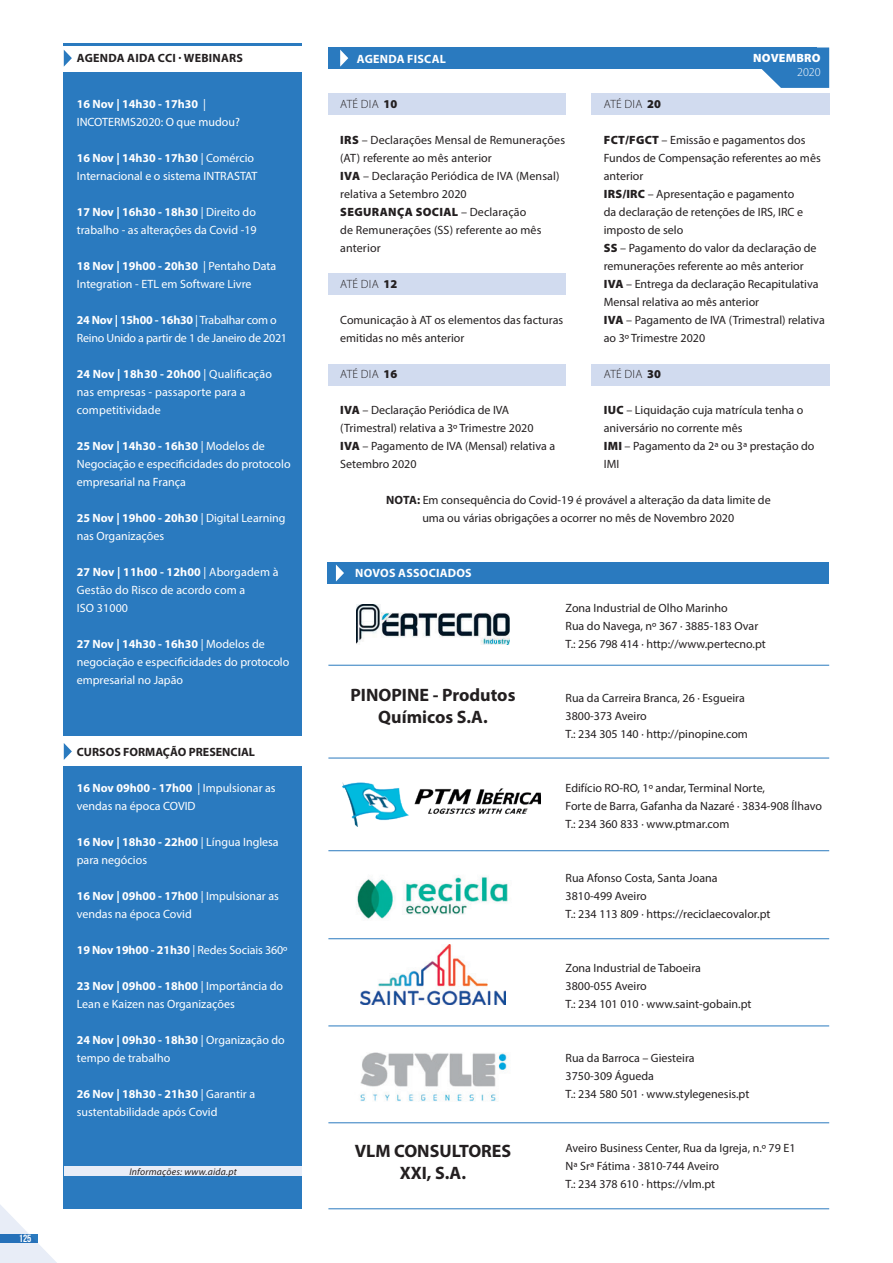
<style>
.page{position:relative;width:893px;height:1263px;background:#fff}
.page>*{position:absolute;margin:0;border:0;box-sizing:border-box;transform-origin:0 0}
.t1{font:700 18px/21.6px "Myriad Pro";color:#231f20;text-align:center}
.t2{font:12px/18px "Myriad Pro";color:#231f20}
.t3{font:12px/18px "Myriad Pro";color:#fff}
.t4{font:12px/18px "Myriad Pro";letter-spacing:-.02em;color:#fff}
.t5{font:300 12px "Myriad Pro";letter-spacing:.02em;color:#231f20}
.t6{font:700 12px "Myriad Pro";letter-spacing:.02em;color:#fff}
.t7{font:700 12px "Myriad Pro";color:#231f20}
.t8{font:700 12px "Myriad Pro";letter-spacing:.02em;color:#231f20}
.t9{font:900 12px "Myriad Pro";letter-spacing:.02em;color:#fff}
.t10{font:300 12px "Myriad Pro";color:#fff}
.t11{font:700 10.5px "Bebas Neue";color:#fff}
.t12{font:italic 9.75px "Myriad Pro";letter-spacing:.02em;color:#231f20}
.s1{font-weight:700}
.s2{font-weight:900}
</style>
<div class="page">
<div style="left:64px;top:72px;width:238px;height:1136px;background:#2a7abf"></div>
<div style="left:64px;top:1166px;width:238px;height:10px;background:#e8edf7"></div>
<div style="left:60px;top:736px;width:249px;height:30px;background:#fff"></div>
<svg style="left:0;top:1205px;width:57px;height:58px"></svg>
<div style="left:328px;top:94px;width:238px;height:21px;background:#d1dbef"></div>
<div style="left:591px;top:94px;width:238px;height:21px;background:#d1dbef"></div>
<div style="left:591px;top:364px;width:238px;height:21px;background:#d1dbef"></div>
<div style="left:328px;top:273px;width:238px;height:21px;background:#d1dbef"></div>
<div style="left:328px;top:364px;width:238px;height:21px;background:#d1dbef"></div>
<div style="left:327px;top:562px;width:502px;height:22px;background:#2a7abf"></div>
<svg style="left:336px;top:564px;width:8px;height:17px"></svg>
<svg style="left:761px;top:48px;width:68px;height:40px;background:#458bc7"></svg>
<div style="left:328px;top:48px;width:488px;height:21px;background:#2a7abf"></div>
<svg style="left:340px;top:50px;width:8px;height:17px"></svg>
<hr style="left:64px;top:43px;width:238px;height:3px;background:#2a7abf">
<svg style="left:64px;top:50px;width:8px;height:17px"></svg>
<svg style="left:64px;top:743px;width:8px;height:17px"></svg>
<img style="left:343px;top:782px;width:197px;height:45px">
<img style="left:357px;top:604px;width:152px;height:40px">
<img style="left:357px;top:875px;width:151px;height:44px">
<img style="left:361px;top:944px;width:144px;height:60px">
<img style="left:360px;top:1052px;width:149px;height:49px">
<hr style="left:328px;top:665px;width:501px;height:1px;background:#2a7abf">
<hr style="left:328px;top:1208px;width:501px;height:1px;background:#2a7abf">
<hr style="left:328px;top:758px;width:501px;height:1px;background:#2a7abf">
<hr style="left:328px;top:850px;width:501px;height:1px;background:#2a7abf">
<hr style="left:328px;top:938px;width:501px;height:1px;background:#2a7abf">
<hr style="left:328px;top:1026px;width:501px;height:1px;background:#2a7abf">
<hr style="left:328px;top:1122px;width:501px;height:1px;background:#2a7abf">
<p class="t11" style="left:19px;top:1232px;width:14px">125</p>
<p class="t8" style="left:77px;top:51px;width:168px">AGENDA AIDA CCI · WEBINARS</p>
<p class="t3" style="left:77px;top:95px;width:165px"><span class="s1">16 Nov | 14h30 - 17h30</span> |<br>INCOTERMS2020: O que mudou?</p>
<p class="t3" style="left:77px;top:149px;width:182px"><span class="s1">16 Nov | 14h30 - 17h30</span> | Comércio<br>Internacional e o sistema INTRASTAT</p>
<p class="t3" style="left:77px;top:203px;width:181px"><span class="s1">17 Nov | 16h30 - 18h30</span> | Direito do trabalho - as alterações da Covid -19</p>
<p class="t3" style="left:77px;top:257px;width:201px"><span class="s1">18 Nov | 19h00 - 20h30</span> | Pentaho Data<br>Integration - ETL em Software Livre</p>
<p class="t4" style="left:77px;top:311px;width:212px"><span class="s1">24 Nov | 15h00 - 16h30</span> | Trabalhar com o<br>Reino Unido a partir de 1 de Janeiro de 2021</p>
<p class="t3" style="left:77px;top:365px;width:197px"><span class="s1">24 Nov | 18h30 - 20h00</span> | Qualificação nas empresas - passaporte para a competitividade</p>
<p class="t3" style="left:77px;top:437px;width:215px"><span class="s1">25 Nov | 14h30 - 16h30</span> | Modelos de<br>Negociação e especificidades do protocolo empresarial na França</p>
<p class="t3" style="left:77px;top:509px;width:210px"><span class="s1">25 Nov | 19h00 - 20h30</span> | Digital Learning nas Organizações</p>
<p class="t3" style="left:77px;top:563px;width:203px"><span class="s1">27 Nov | 11h00 - 12h00</span> | Aborgadem à<br>Gestão do Risco de acordo com a</p>
<p class="t3" style="left:77px;top:599px;width:53px">ISO 31000</p>
<p class="t3" style="left:77px;top:635px;width:214px"><span class="s1">27 Nov | 14h30 - 16h30</span> | Modelos de negociação e especificidades do protocolo empresarial no Japão</p>
<p class="t7" style="left:77px;top:744px;width:180px">CURSOS FORMAÇÃO PRESENCIAL</p>
<p class="t3" style="left:77px;top:779px;width:200px"><span class="s1">16 Nov 09h00 - 17h00</span> | Impulsionar as vendas na época COVID</p>
<p class="t3" style="left:77px;top:833px;width:203px"><span class="s1">16 Nov | 18h30 - 22h00</span> | Língua Inglesa para negócios</p>
<p class="t3" style="left:77px;top:887px;width:204px"><span class="s1">16 Nov | 09h00 - 17h00</span> | Impulsionar as vendas na época Covid</p>
<p class="t3" style="left:77px;top:941px;width:212px"><span class="s1">19 Nov 19h00 - 21h30</span> | Redes Sociais 360º</p>
<p class="t3" style="left:77px;top:977px;width:208px"><span class="s1">23 Nov | 09h00 - 18h00</span> | Importância do<br>Lean e Kaizen nas Organizações</p>
<p class="t3" style="left:77px;top:1031px;width:210px"><span class="s1">24 Nov | 09h30 - 18h30</span> | Organização do tempo de trabalho</p>
<p class="t3" style="left:77px;top:1085px;width:180px"><span class="s1">26 Nov | 18h30 - 21h30</span> | Garantir a sustentabilidade após Covid</p>
<p class="t12" style="left:129px;top:1166px;width:109px">Informações: www.aida.pt</p>
<p class="t6" style="left:357px;top:51px;width:91px">AGENDA FISCAL</p>
<p class="t9" style="left:753px;top:49px;width:69px">NOVEMBRO</p>
<p class="t10" style="left:797px;top:65px;width:25px">2020</p>
<p class="t5" style="left:340px;top:97px;width:59px">ATÉ DIA <span class="s2">10</span></p>
<p class="t2" style="left:340px;top:131px;width:226px"><span class="s2">IRS</span> – Declarações Mensal de Remunerações (AT) referente ao mês anterior</p>
<p class="t2" style="left:340px;top:167px;width:221px"><span class="s2">IVA</span> – Declaração Periódica de IVA (Mensal) relativa a Setembro 2020</p>
<p class="t2" style="left:340px;top:203px;width:203px"><span class="s2">SEGURANÇA SOCIAL</span> – Declaração de Remunerações (SS) referente ao mês anterior</p>
<p class="t5" style="left:340px;top:277px;width:59px">ATÉ DIA <span class="s2">12</span></p>
<p class="t2" style="left:340px;top:311px;width:225px">Comunicação à AT os elementos das facturas emitidas no mês anterior</p>
<p class="t5" style="left:340px;top:367px;width:59px">ATÉ DIA <span class="s2">16</span></p>
<p class="t2" style="left:340px;top:401px;width:195px"><span class="s2">IVA</span> – Declaração Periódica de IVA (Trimestral) relativa a 3º Trimestre 2020</p>
<p class="t2" style="left:340px;top:437px;width:217px"><span class="s2">IVA</span> – Pagamento de IVA (Mensal) relativa a<br>Setembro 2020</p>
<p class="t5" style="left:604px;top:97px;width:59px">ATÉ DIA <span class="s2">20</span></p>
<p class="t2" style="left:604px;top:131px;width:218px"><span class="s2">FCT/FGCT</span> – Emissão e pagamentos dos<br>Fundos de Compensação referentes ao mês anterior</p>
<p class="t2" style="left:604px;top:185px;width:201px"><span class="s2">IRS/IRC</span> – Apresentação e pagamento da declaração de retenções de IRS, IRC e imposto de selo</p>
<p class="t2" style="left:604px;top:239px;width:214px"><span class="s2">SS</span> – Pagamento do valor da declaração de remunerações referente ao mês anterior</p>
<p class="t2" style="left:604px;top:275px;width:216px"><span class="s2">IVA</span> – Entrega da declaração Recapitulativa<br>Mensal relativa ao mês anterior</p>
<p class="t2" style="left:604px;top:311px;width:222px"><span class="s2">IVA</span> – Pagamento de IVA (Trimestral) relativa ao 3º Trimestre 2020</p>
<p class="t5" style="left:604px;top:367px;width:59px">ATÉ DIA <span class="s2">30</span></p>
<p class="t2" style="left:604px;top:401px;width:201px"><span class="s2">IUC</span> – Liquidação cuja matrícula tenha o aniversário no corrente mês</p>
<p class="t2" style="left:604px;top:437px;width:212px"><span class="s2">IMI</span> – Pagamento da 2ª ou 3ª prestação do<br>IMI</p>
<p class="t2" style="left:386px;top:491px;width:386px;text-align:center"><span class="s1">NOTA:</span> Em consequência do Covid-19 é provável a alteração da data limite de uma ou várias obrigações a ocorrer no mês de Novembro 2020</p>
<p class="t6" style="left:355px;top:565px;width:118px">NOVOS ASSOCIADOS</p>
<p class="t1" style="left:351px;top:684px;width:166px">PINOPINE - Produtos<br>Químicos S.A.</p>
<p class="t1" style="left:355px;top:1140px;width:158px">VLM CONSULTORES<br>XXI, S.A.</p>
<p class="t2" style="left:566px;top:599px;width:164px">Zona Industrial de Olho Marinho</p>
<p class="t2" style="left:566px;top:617px;width:194px">Rua do Navega, nº 367 · 3885-183 Ovar</p>
<p class="t2" style="left:566px;top:635px;width:202px">T.: 256 798 414 · http://www.pertecno.pt</p>
<p class="t2" style="left:566px;top:689px;width:181px">Rua da Carreira Branca, 26 · Esgueira</p>
<p class="t2" style="left:566px;top:707px;width:83px">3800-373 Aveiro</p>
<p class="t2" style="left:566px;top:725px;width:184px">T.: 234 305 140 · http://pinopine.com</p>
<p class="t2" style="left:566px;top:779px;width:201px">Edifício RO-RO, 1º andar, Terminal Norte,</p>
<p class="t2" style="left:566px;top:797px;width:258px">Forte de Barra, Gafanha da Nazaré · 3834-908 Ílhavo</p>
<p class="t2" style="left:566px;top:815px;width:165px">T.: 234 360 833 · www.ptmar.com</p>
<p class="t2" style="left:566px;top:869px;width:153px">Rua Afonso Costa, Santa Joana</p>
<p class="t2" style="left:566px;top:887px;width:83px">3810-499 Aveiro</p>
<p class="t2" style="left:566px;top:905px;width:206px">T.: 234 113 809 · https://reciclaecovalor.pt</p>
<p class="t2" style="left:566px;top:959px;width:137px">Zona Industrial de Taboeira</p>
<p class="t2" style="left:566px;top:977px;width:83px">3800-055 Aveiro</p>
<p class="t2" style="left:566px;top:995px;width:187px">T.: 234 101 010 · www.saint-gobain.pt</p>
<p class="t2" style="left:566px;top:1049px;width:131px">Rua da Barroca – Giesteira</p>
<p class="t2" style="left:566px;top:1067px;width:90px">3750-309 Águeda</p>
<p class="t2" style="left:566px;top:1085px;width:185px">T.: 234 580 501 · www.stylegenesis.pt</p>
<p class="t2" style="left:566px;top:1139px;width:231px">Aveiro Business Center, Rua da Igreja, n.º 79 E1</p>
<p class="t2" style="left:566px;top:1157px;width:155px">Nª Srª Fátima · 3810-744 Aveiro</p>
<p class="t2" style="left:566px;top:1175px;width:151px">T.: 234 378 610 · https://vlm.pt</p>
</div>
